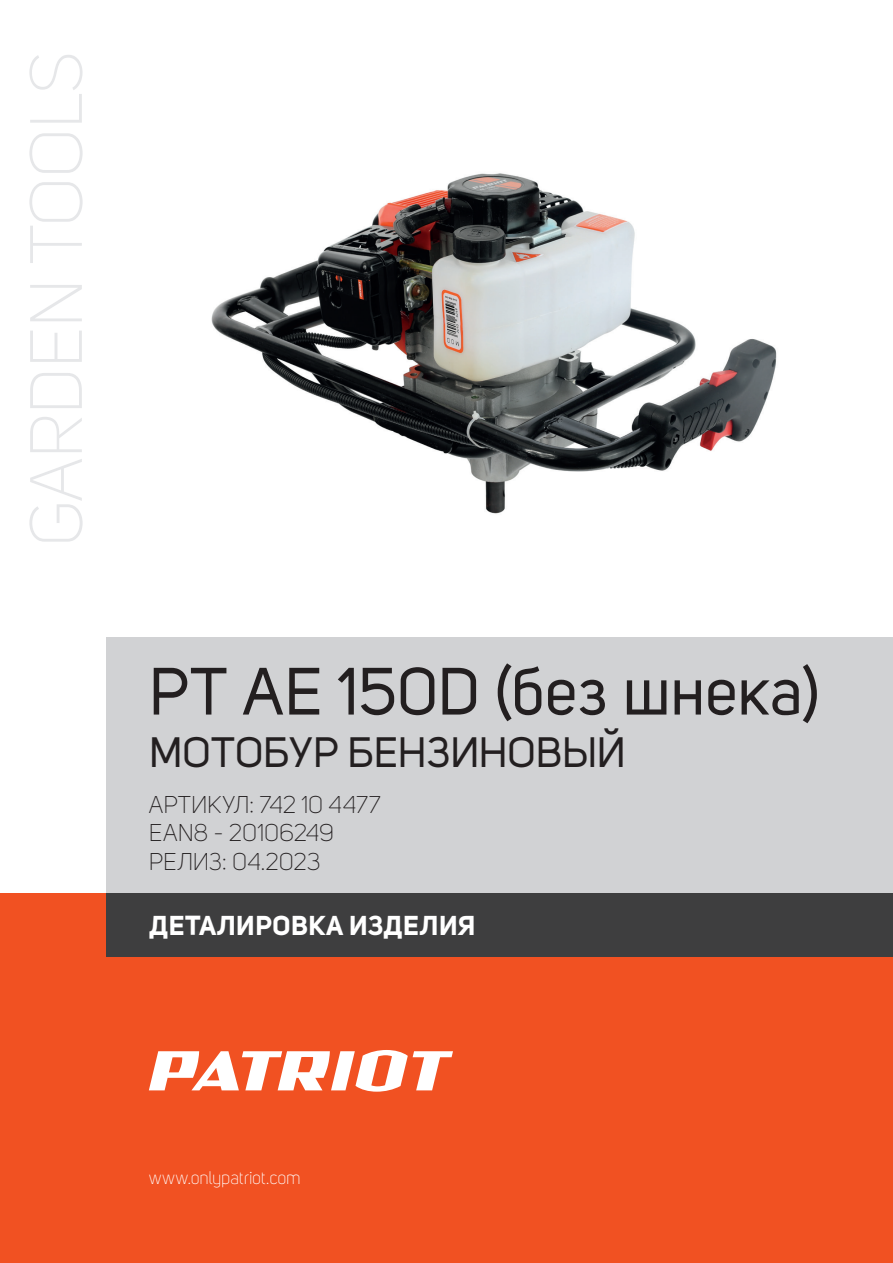
<style>
.page{position:relative;width:893px;height:1263px;background:#fff}
.page>*{position:absolute;margin:0;border:0;box-sizing:border-box;transform-origin:0 0}
.t1{font:300 73.05px "Uni Sans";letter-spacing:-.01em;color:#e6e7e9}
.t2{font:66px "Uni Sans";color:#231f20}
.t3{font:42px "Uni Sans";color:#231f20}
.t4{font:700 27px "Uni Sans";letter-spacing:.02em;color:#fff}
.t5{font:300 24px/28.8px "Uni Sans";letter-spacing:-.005em;color:#231f20}
.t6{font:300 18px "Uni Sans";letter-spacing:-.015em;color:#fff}
</style>
<div class="page">
<div style="left:0;top:893px;width:893px;height:370px;background:#f15122"></div>
<div style="left:106px;top:893px;width:787px;height:64px;background:#3e3e3f"></div>
<div style="left:106px;top:638px;width:787px;height:255px;background:#d1d2d4"></div>
<svg style="left:149px;top:1050px;width:304px;height:42px"></svg>
<img style="left:211px;top:173px;width:566px;height:341px">
<h1 class="t1" style="left:15px;top:547px;width:497px;rotate:-90deg">GARDEN TOOLS</h1>
<h2 class="t2" style="left:149px;top:653px;width:672px">PT AE 150D (без шнека)</h2>
<h3 class="t3" style="left:149px;top:728px;width:478px">МОТОБУР БЕНЗИНОВЫЙ</h3>
<p class="t5" style="left:149px;top:790px;width:233px">АРТИКУЛ: 742 10 4477<br>EAN8 - 20106249<br>РЕЛИЗ: 04.2023</p>
<p class="t4" style="left:149px;top:909px;width:328px">ДЕТАЛИРОВКА ИЗДЕЛИЯ</p>
<p class="t6" style="left:149px;top:1167px;width:154px">www.onlypatriot.com</p>
</div>
